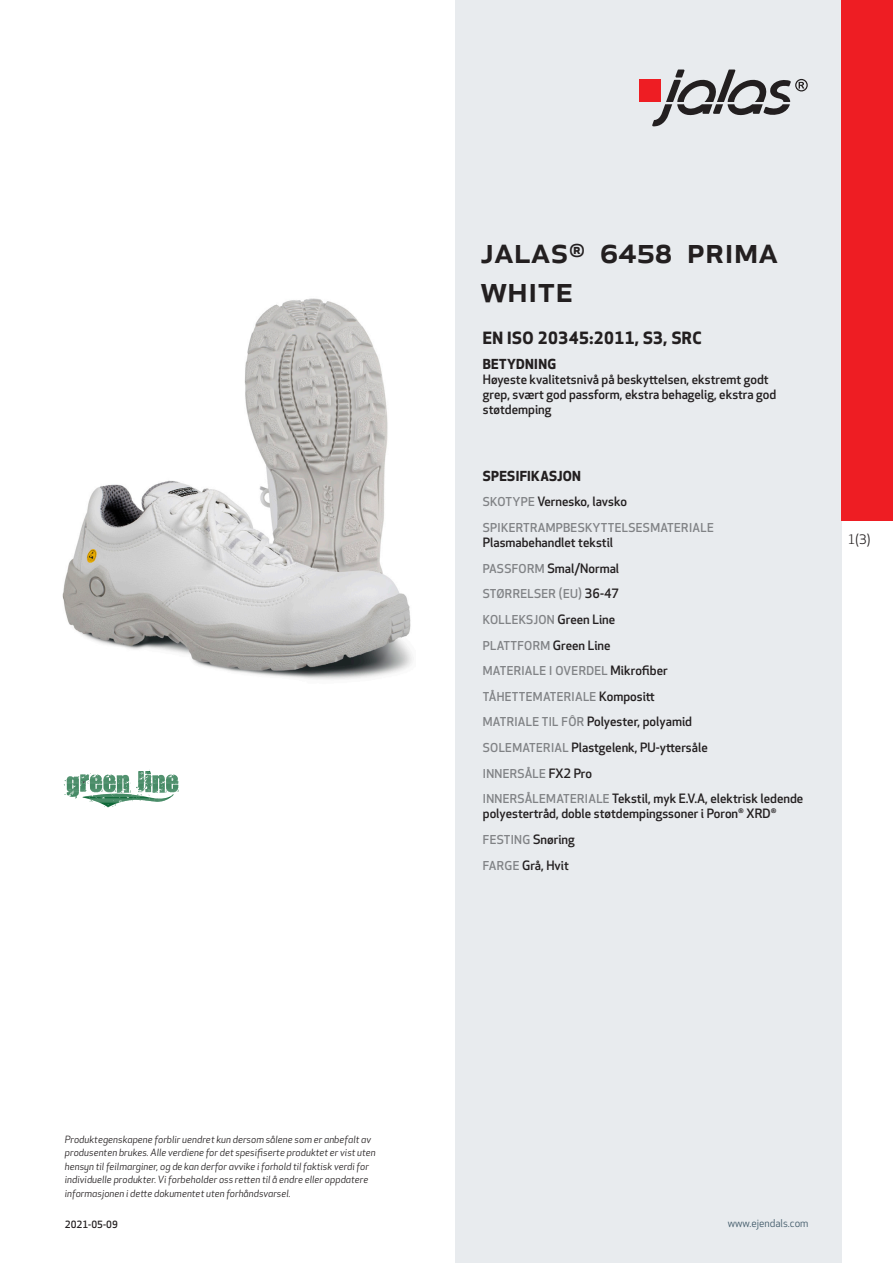
<style>
.page{position:relative;width:893px;height:1263px;background:#fff}
.page>*{position:absolute;margin:0;border:0;box-sizing:border-box;transform-origin:0 0}
.prodname{font:500 36px/39px "Apex New";color:#231f20}
.Funktion_body{font:700 16.5px "Apex New";letter-spacing:.025em;color:#231f20}
.Funktion_body-2{font:700 13.5px "Apex New";letter-spacing:.025em;color:#231f20}
.t1{font:12.75px "Apex New";color:#231f20}
.Funktion_body-3{font:500 12.6px/15px "Apex New";color:#231f20}
.Funktion_body-4{font:500 12px "Apex New";letter-spacing:.025em;color:#808285}
.t2{font:10.5px "Apex New";color:#405968}
.t3{font:italic 9.75px/13.5px "Apex New";letter-spacing:.005em;color:#231f20}
.t4{font:500 9.75px "Apex New";color:#231f20}
.s1{font-size:12px;color:#808285}
.s2{font-size:12.6px;color:#231f20}
</style>
<div class="page">
<div style="left:455px;top:0;width:387px;height:1263px;background:#e8ebee"></div>
<div style="left:639px;top:80px;width:22px;height:22px;background:#ee1d23"></div>
<svg style="left:652px;top:70px;width:156px;height:56px"></svg>
<div style="left:842px;top:0;width:51px;height:520px;background:#ee1d23"></div>
<img style="left:62px;top:298px;width:350px;height:382px">
<svg style="left:64px;top:770px;width:115px;height:37px"></svg>
<p class="t3" style="left:65px;top:1132px;width:312px">Produktegenskapene forblir uendret kun dersom sålene som er anbefalt av produsenten brukes. Alle verdiene for det spesifiserte produktet er vist uten hensyn til feilmarginer, og de kan derfor avvike i forhold til faktisk verdi for individuelle produkter. Vi forbeholder oss retten til å endre eller oppdatere informasjonen i dette dokumentet uten forhåndsvarsel.</p>
<p class="t4" style="left:65px;top:1218px;width:54px">2021-05-09</p>
<p class="prodname" style="left:480px;top:230px;width:299px">JALAS<sup>®</sup> 6458 PRIMA<br>WHITE</p>
<p class="Funktion_body" style="left:483px;top:326px;width:220px">EN ISO 20345:2011, S3, SRC</p>
<p class="Funktion_body-2" style="left:483px;top:355px;width:75px">BETYDNING</p>
<p class="Funktion_body-3" style="left:483px;top:372px;width:295px">Høyeste kvalitetsnivå på beskyttelsen, ekstremt godt grep, svært god passform, ekstra behagelig, ekstra god støtdemping</p>
<p class="Funktion_body-2" style="left:483px;top:466px;width:100px">SPESIFIKASJON</p>
<p class="Funktion_body-3" style="left:483px;top:494px;width:146px"><span class="s1">SKOTYPE</span> Vernesko, lavsko</p>
<p class="Funktion_body-4" style="left:483px;top:520px;width:232px">SPIKERTRAMPBESKYTTELSESMATERIALE</p>
<p class="Funktion_body-3" style="left:483px;top:535px;width:132px">Plasmabehandlet tekstil</p>
<p class="Funktion_body-3" style="left:483px;top:560px;width:138px"><span class="s1">PASSFORM</span> Smal/Normal</p>
<p class="Funktion_body-4" style="left:483px;top:586px;width:138px">STØRRELSER (EU) <span class="s2">36-47</span></p>
<p class="Funktion_body-4" style="left:483px;top:611px;width:134px">KOLLEKSJON <span class="s2">Green Line</span></p>
<p class="Funktion_body-4" style="left:483px;top:637px;width:129px">PLATTFORM <span class="s2">Green Line</span></p>
<p class="Funktion_body-4" style="left:483px;top:663px;width:186px">MATERIALE I OVERDEL <span class="s2">Mikrofiber</span></p>
<p class="Funktion_body-4" style="left:483px;top:688px;width:174px">TÅHETTEMATERIALE <span class="s2">Kompositt</span></p>
<p class="Funktion_body-3" style="left:483px;top:714px;width:211px"><span class="s1">MATRIALE TIL FÔR</span> Polyester, polyamid</p>
<p class="Funktion_body-3" style="left:483px;top:740px;width:226px"><span class="s1">SOLEMATERIAL</span> Plastgelenk, PU-yttersåle</p>
<p class="Funktion_body-4" style="left:483px;top:765px;width:111px">INNERSÅLE <span class="s2">FX2 Pro</span></p>
<p class="Funktion_body-3" style="left:483px;top:791px;width:322px"><span class="s1">INNERSÅLEMATERIALE</span> Tekstil, myk E.V.A, elektrisk ledende polyestertråd, doble støtdempingssoner i Poron<sup>®</sup> XRD<sup>®</sup></p>
<p class="Funktion_body-4" style="left:483px;top:831px;width:93px">FESTING <span class="s2">Snøring</span></p>
<p class="Funktion_body-3" style="left:483px;top:857px;width:88px"><span class="s1">FARGE</span> Grå, Hvit</p>
<p class="t1" style="left:848px;top:531px;width:24px">1(3)</p>
<p class="t2" style="left:728px;top:1217px;width:82px">www.ejendals.com</p>
</div>
